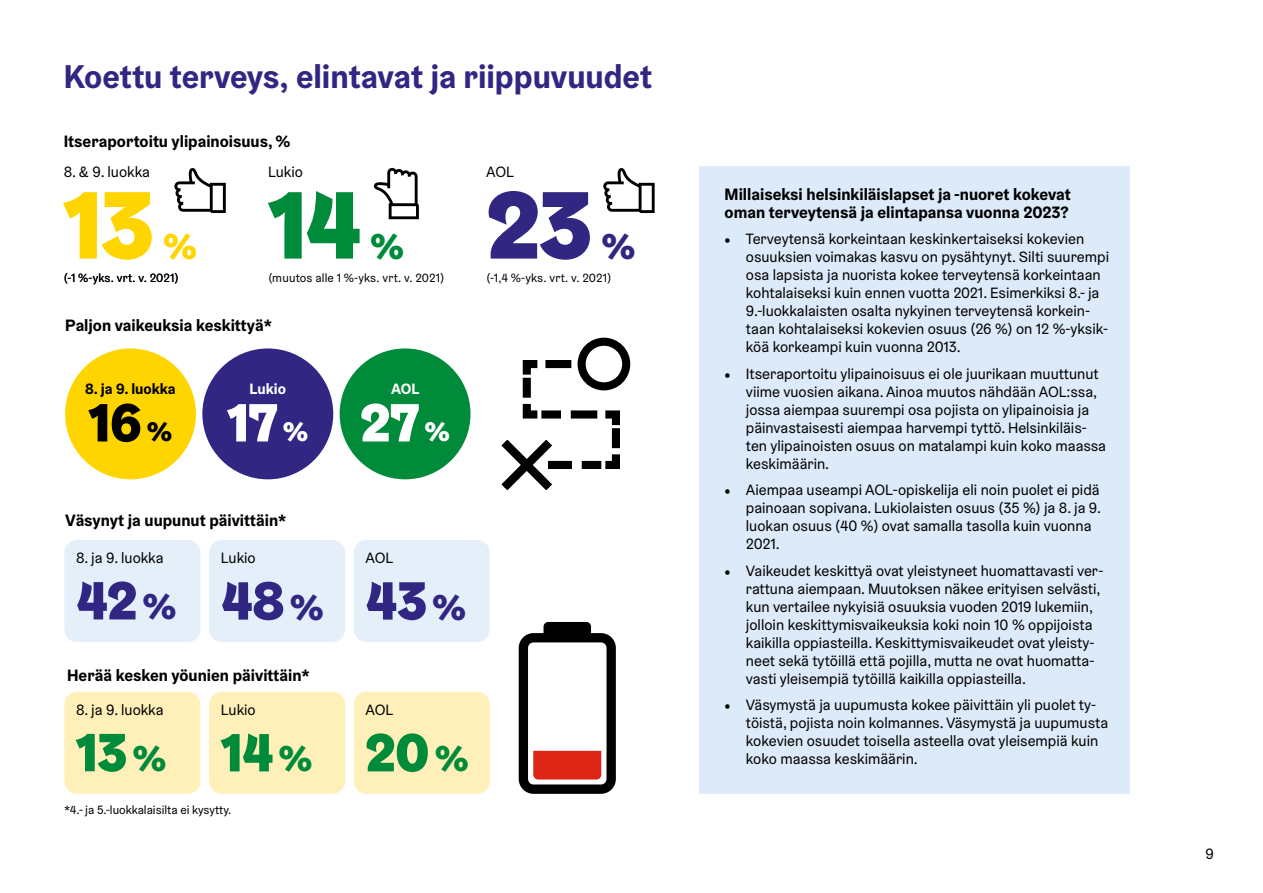
<style>
.page{position:relative;width:1263px;height:893px;background:#fff}
.page>*{position:absolute;margin:0;border:0;box-sizing:border-box;transform-origin:0 0}
.F_Luku_2{font:900 96px "Helsinki Grotesk";color:#ffd500}
.F_Luku_2-2{font:900 96px "Helsinki Grotesk";color:#008b3a}
.F_Luku_2-3{font:900 96px "Helsinki Grotesk";color:#312783}
.F_Luku_2-4{font:900 54px "Helsinki Grotesk";color:#312783}
.F_Luku_2-5{font:900 54px "Helsinki Grotesk";color:#008b3a}
.F_Luku_2-6{font:900 54px "Helsinki Grotesk";color:#fff}
.F_Luku_2-7{font:900 54px "Helsinki Grotesk";color:#000}
.F_Luku_2-8{font:900 36px "Helsinki Grotesk";color:#ffd500}
.F_Luku_2-9{font:900 36px "Helsinki Grotesk";color:#008b3a}
.F_Luku_2-10{font:900 36px "Helsinki Grotesk";color:#312783}
.C_1__tason_otsikko__numeroimaton{font:700 33px "Helsinki Grotesk";color:#312783}
.C_Kuvateksti_2-palstaa{font:700 16.5px "Helsinki Grotesk";color:#000}
.C_Bulletlist_otsikko{font:700 16.5px/18px "Helsinki Grotesk";color:#000}
.Numeron_selittäjäotsikko{font:15px/18px "Helsinki Grotesk";color:#000}
.Numeron_selittäjäotsikko-2{font:700 15px "Helsinki Grotesk";color:#000}
.Numeron_selittäjäotsikko-3{font:700 15px "Helsinki Grotesk";color:#fff}
.F_Leipis_8pt{font:12px "Helsinki Grotesk";letter-spacing:.015em;color:#000}
.D_Alaviitteet{font:12px "Helsinki Grotesk";color:#000}
.s1{font-size:27px}
.s2{font-size:36px}
.s3{font-family:"Utopia Std"}
</style>
<div class="page">
<div style="left:699px;top:166px;width:431px;height:628px;background:#ddeaf9"></div>
<svg style="left:174px;top:168px;width:52px;height:45px"></svg>
<svg style="left:374px;top:168px;width:45px;height:51px"></svg>
<svg style="left:603px;top:168px;width:52px;height:45px"></svg>
<div style="left:65px;top:348px;width:131px;height:131px;background:#ffd500;border-radius:50%"></div>
<div style="left:202px;top:348px;width:131px;height:131px;background:#312783;border-radius:50%"></div>
<div style="left:340px;top:348px;width:130px;height:131px;background:#008b3a;border-radius:50%"></div>
<div style="left:64px;top:540px;width:136px;height:102px;background:#e5effa;border-radius:13px"></div>
<div style="left:64px;top:692px;width:136px;height:102px;background:#fff0ba;border-radius:13px"></div>
<div style="left:209px;top:540px;width:136px;height:102px;background:#e5effa;border-radius:13px"></div>
<div style="left:209px;top:692px;width:136px;height:102px;background:#fff0ba;border-radius:13px"></div>
<div style="left:354px;top:540px;width:136px;height:102px;background:#e5effa;border-radius:13px"></div>
<div style="left:354px;top:692px;width:136px;height:102px;background:#fff0ba;border-radius:13px"></div>
<div style="left:578px;top:338px;width:52px;height:52px;border:8px solid #000;border-radius:50%"></div>
<svg style="left:502px;top:356px;width:122px;height:134px"></svg>
<svg style="left:519px;top:622px;width:97px;height:172px"></svg>
<h1 class="C_1__tason_otsikko__numeroimaton" style="left:64px;top:56px;width:590px">Koettu terveys, elintavat ja riippuvuudet</h1>
<p class="C_Kuvateksti_2-palstaa" style="left:64px;top:131px;width:228px">Itseraportoitu ylipainoisuus, %</p>
<p class="Numeron_selittäjäotsikko" style="left:64px;top:162px;width:88px">8. &amp; 9. luokka</p>
<p class="Numeron_selittäjäotsikko" style="left:268px;top:162px;width:36px">Lukio</p>
<p class="Numeron_selittäjäotsikko" style="left:486px;top:162px;width:29px">AOL</p>
<p class="F_Luku_2" style="left:64px;top:163px;width:91px">13</p>
<p class="F_Luku_2-8" style="left:163px;top:223px;width:36px">%</p>
<p class="F_Luku_2-2" style="left:269px;top:163px;width:94px">14</p>
<p class="F_Luku_2-9" style="left:370px;top:223px;width:36px">%</p>
<p class="F_Luku_2-3" style="left:487px;top:163px;width:107px">23</p>
<p class="F_Luku_2-10" style="left:601px;top:223px;width:36px">%</p>
<p class="F_Leipis_8pt" style="left:64px;top:271px;width:116px">(-1 %-yks. vrt. v. 2021)</p>
<p class="F_Leipis_8pt" style="left:269px;top:271px;width:177px">(muutos alle 1 %-yks. vrt. v. 2021)</p>
<p class="F_Leipis_8pt" style="left:487px;top:271px;width:126px">(-1,4 %-yks. vrt. v. 2021)</p>
<p class="C_Kuvateksti_2-palstaa" style="left:65px;top:315px;width:208px">Paljon vaikeuksia keskittyä*</p>
<p class="Numeron_selittäjäotsikko-2" style="left:85px;top:379px;width:92px">8. ja 9. luokka</p>
<p class="F_Luku_2-7" style="left:89px;top:388px;width:85px">16<span class="s1">%</span></p>
<p class="Numeron_selittäjäotsikko-3" style="left:250px;top:379px;width:38px">Lukio</p>
<p class="F_Luku_2-6" style="left:227px;top:388px;width:82px">17<span class="s1">%</span></p>
<p class="Numeron_selittäjäotsikko-3" style="left:391px;top:379px;width:30px">AOL</p>
<p class="F_Luku_2-6" style="left:360px;top:388px;width:91px">27<span class="s1">%</span></p>
<p class="C_Kuvateksti_2-palstaa" style="left:65px;top:510px;width:223px">Väsynyt ja uupunut päivittäin*</p>
<p class="Numeron_selittäjäotsikko" style="left:76px;top:548px;width:89px">8. ja 9. luokka</p>
<p class="Numeron_selittäjäotsikko" style="left:221px;top:548px;width:36px">Lukio</p>
<p class="Numeron_selittäjäotsikko" style="left:365px;top:548px;width:29px">AOL</p>
<p class="F_Luku_2-4" style="left:76px;top:566px;width:102px">42<span class="s2">%</span></p>
<p class="F_Luku_2-4" style="left:221px;top:566px;width:104px">48<span class="s2">%</span></p>
<p class="F_Luku_2-4" style="left:365px;top:566px;width:102px">43<span class="s2">%</span></p>
<p class="C_Kuvateksti_2-palstaa" style="left:67px;top:664px;width:244px">Herää kesken yöunien päivittäin*</p>
<p class="Numeron_selittäjäotsikko" style="left:76px;top:700px;width:89px">8. ja 9. luokka</p>
<p class="Numeron_selittäjäotsikko" style="left:221px;top:700px;width:36px">Lukio</p>
<p class="Numeron_selittäjäotsikko" style="left:365px;top:700px;width:29px">AOL</p>
<p class="F_Luku_2-5" style="left:76px;top:717px;width:92px">13<span class="s2">%</span></p>
<p class="F_Luku_2-5" style="left:221px;top:718px;width:93px">14<span class="s2">%</span></p>
<p class="F_Luku_2-5" style="left:365px;top:718px;width:105px">20<span class="s2">%</span></p>
<p class="D_Alaviitteet" style="left:64px;top:802px;width:168px">*4.- ja 5.-luokkalaisilta ei kysytty.</p>
<p class="C_Bulletlist_otsikko" style="left:725px;top:185px;width:348px">Millaiseksi helsinkiläislapset ja -nuoret kokevat oman terveytensä ja elintapansa vuonna 2023?</p>
<p class="Numeron_selittäjäotsikko" style="left:746px;top:230px;width:365px;text-indent:-21px"><span class="s3">•</span> Terveytensä korkeintaan keskinkertaiseksi kokevien osuuksien voimakas kasvu on pysähtynyt. Silti suurempi osa lapsista ja nuorista kokee terveytensä korkeintaan kohtalaiseksi kuin ennen vuotta 2021. Esimerkiksi 8.- ja 9.-luokkalaisten osalta nykyinen terveytensä korkein&shy;taan kohtalaiseksi kokevien osuus (26 %) on 12 %-yksik&shy;köä korkeampi kuin vuonna 2013.</p>
<p class="Numeron_selittäjäotsikko" style="left:746px;top:364px;width:362px;text-indent:-21px"><span class="s3">•</span> Itseraportoitu ylipainoisuus ei ole juurikaan muuttunut viime vuosien aikana. Ainoa muutos nähdään AOL:ssa, jossa aiempaa suurempi osa pojista on ylipainoisia ja päinvastaisesti aiempaa harvempi tyttö. Helsinkiläis&shy;ten ylipainoisten osuus on matalampi kuin koko maassa keskimäärin.</p>
<p class="Numeron_selittäjäotsikko" style="left:746px;top:481px;width:357px;text-indent:-21px"><span class="s3">•</span> Aiempaa useampi AOL-opiskelija eli noin puolet ei pidä painoaan sopivana. Lukiolaisten osuus (35 %) ja 8. ja 9. luokan osuus (40 %) ovat samalla tasolla kuin vuonna 2021.</p>
<p class="Numeron_selittäjäotsikko" style="left:746px;top:561px;width:359px;text-indent:-21px"><span class="s3">•</span> Vaikeudet keskittyä ovat yleistyneet huomattavasti ver&shy;rattuna aiempaan. Muutoksen näkee erityisen selvästi, kun vertailee nykyisiä osuuksia vuoden 2019 lukemiin, jolloin keskittymisvaikeuksia koki noin 10 % oppijoista kaikilla oppiasteilla. Keskittymisvaikeudet ovat yleisty&shy;neet sekä tytöillä että pojilla, mutta ne ovat huomatta&shy;vasti yleisempiä tytöillä kaikilla oppiasteilla.</p>
<p class="Numeron_selittäjäotsikko" style="left:746px;top:696px;width:364px;text-indent:-21px"><span class="s3">•</span> Väsymystä ja uupumusta kokee päivittäin yli puolet ty&shy;töistä, pojista noin kolmannes. Väsymystä ja uupumusta kokevien osuudet toisella asteella ovat yleisempiä kuin koko maassa keskimäärin.</p>
<p class="Numeron_selittäjäotsikko" style="left:1205px;top:845px;width:10px">9</p>
</div>
